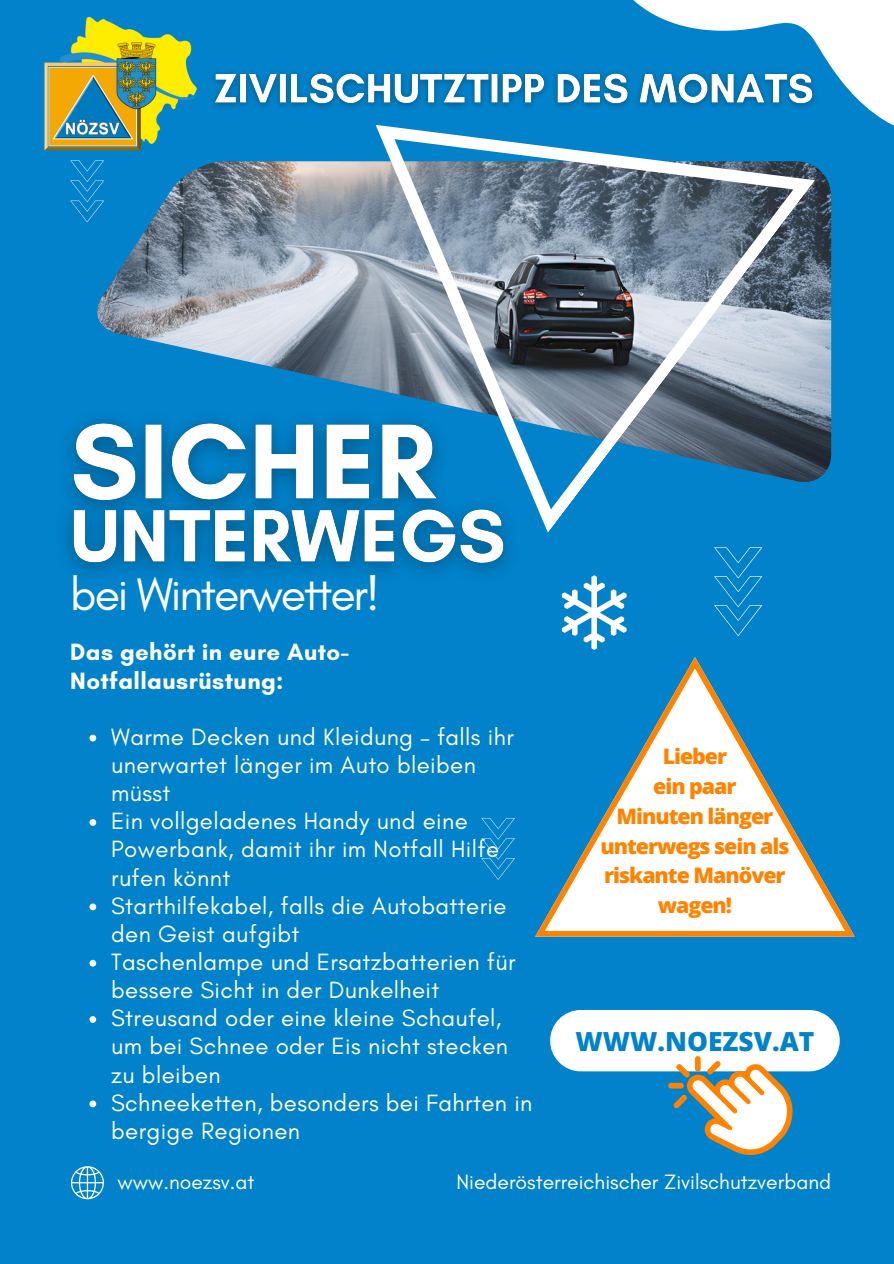
<style>
.page{position:relative;width:894px;height:1264px;background:#fff}
.page>*{position:absolute;margin:0;border:0;box-sizing:border-box;transform-origin:0 0}
.t1{font:46.5px "Glacial Indifference";letter-spacing:-.045em;color:#fff}
.t2{font:800 26.25px "Open Sans";color:#0182ca}
.t3{font:24px/28.2px "Glacial Indifference";letter-spacing:.015em;color:#fff}
.t4{font:700 24px/28.2px "Glacial Indifference";letter-spacing:.015em;color:#fff}
.t5{font:800 21.3px/29.8px "Open Sans";letter-spacing:-.045em;color:#ff8300;text-align:center}
.t6{font:21.15px "Glacial Indifference";color:#fff}
</style>
<div class="page">
<div style="left:0;top:0;width:893px;height:1263px;background:#0182ca"></div>
<img style="left:97px;top:161px;width:734px;height:320px">
<div style="left:550px;top:1009px;width:289px;height:62px;background:#fff;border-radius:31px"></div>
<svg style="left:70px;top:1166px;width:34px;height:33px"></svg>
<svg style="left:814px;top:0;width:79px;height:125px"></svg>
<svg style="left:481px;top:818px;width:34px;height:61px"></svg>
<svg style="left:714px;top:548px;width:48px;height:88px"></svg>
<svg style="left:70px;top:160px;width:34px;height:62px"></svg>
<img style="left:44px;top:16px;width:153px;height:135px">
<svg style="left:242px;top:0;width:572px;height:532px"></svg>
<svg style="left:535px;top:657px;width:319px;height:279px"></svg>
<svg style="left:561px;top:575px;width:65px;height:74px"></svg>
<svg style="left:668px;top:1056px;width:124px;height:98px"></svg>
<img style="left:66px;top:395px;width:465px;height:179px">
<svg style="left:89px;top:734px;width:7px;height:7px"></svg>
<svg style="left:89px;top:819px;width:7px;height:6px"></svg>
<svg style="left:89px;top:903px;width:7px;height:7px"></svg>
<svg style="left:89px;top:959px;width:7px;height:7px"></svg>
<svg style="left:89px;top:1016px;width:7px;height:6px"></svg>
<svg style="left:89px;top:1100px;width:7px;height:7px"></svg>
<img style="left:213px;top:63px;width:611px;height:53px">
<p class="t1" style="left:70px;top:565px;width:311px">bei Winterwetter!</p>
<p class="t4" style="left:70px;top:638px;width:280px">Das gehört in eure Auto-<br>Notfallausrüstung:</p>
<p class="t3" style="left:111px;top:722px;width:404px">Warme Decken und Kleidung – falls ihr unerwartet länger im Auto bleiben müsst</p>
<p class="t3" style="left:111px;top:806px;width:389px">Ein vollgeladenes Handy und eine<br>Powerbank, damit ihr im Notfall Hilfe rufen könnt</p>
<h2 class="t3" style="left:111px;top:891px;width:397px">Starthilfekabel, falls die Autobatterie den Geist aufgibt</h2>
<p class="t3" style="left:111px;top:947px;width:406px">Taschenlampe und Ersatzbatterien für bessere Sicht in der Dunkelheit</p>
<h5 class="t3" style="left:111px;top:1003px;width:398px">Streusand oder eine kleine Schaufel, um bei Schnee oder Eis nicht stecken zu bleiben</h5>
<p class="t3" style="left:111px;top:1088px;width:422px">Schneeketten, besonders bei Fahrten in bergige Regionen</p>
<p class="t5" style="left:662px;top:741px;width:66px">Lieber</p>
<p class="t5" style="left:653px;top:770px;width:85px">ein paar</p>
<p class="t5" style="left:600px;top:800px;width:190px">Minuten länger unterwegs sein als riskante Manöver wagen!</p>
<p class="t2" style="left:575px;top:1022px;width:240px">WWW.NOEZSV.AT</p>
<p class="t6" style="left:117px;top:1169px;width:138px">www.noezsv.at</p>
<p class="t6" style="left:456px;top:1169px;width:376px">Niederösterreichischer Zivilschutzverband</p>
</div>
